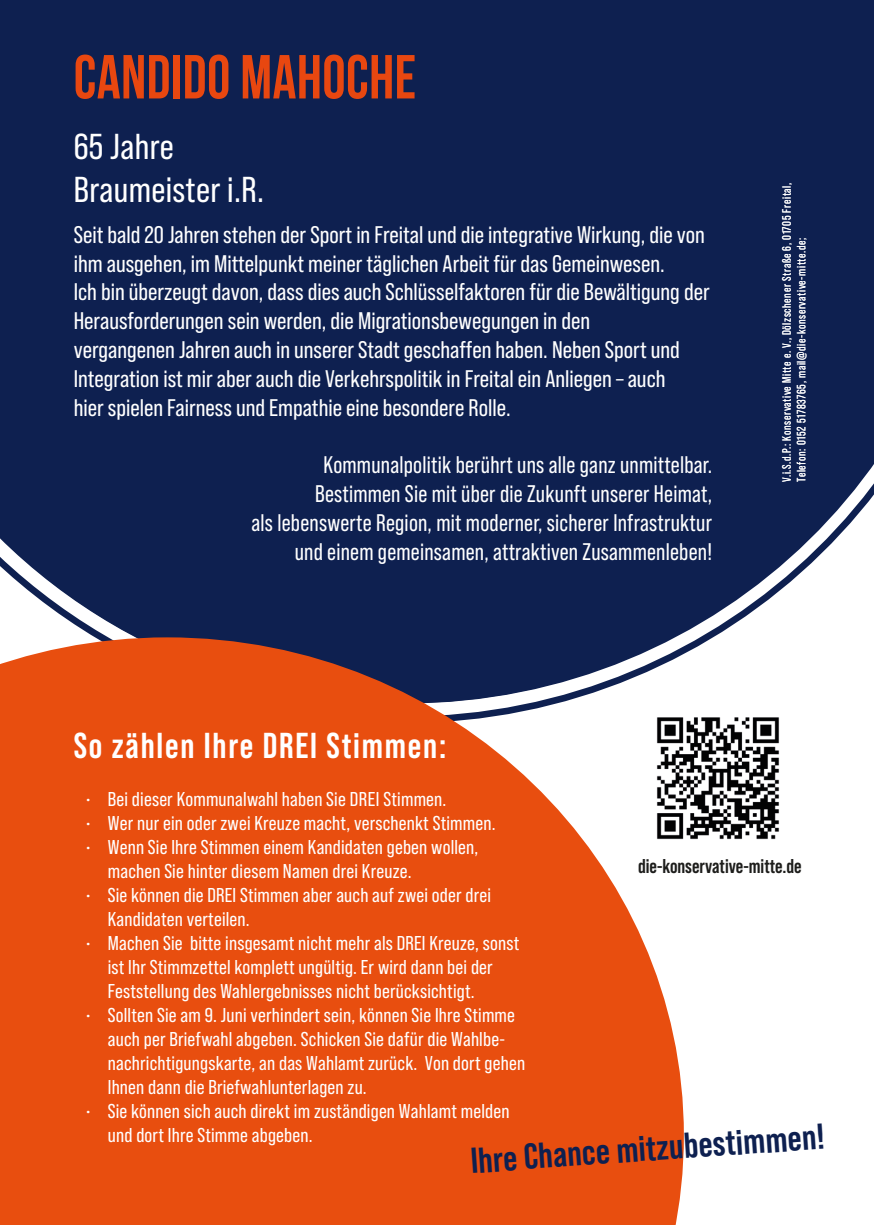
<style>
.page{position:relative;width:874px;height:1225px;background:#fff}
.page>*{position:absolute;margin:0;border:0;box-sizing:border-box;transform-origin:0 0}
.t1{font:700 62px "Bebas Neue";letter-spacing:.01em;color:#e84710;scale:.94 1}
.t2{font:700 36px "Bebas Neue Pro";color:#0e2050}
.t3{font:700 36px "Bebas Neue Pro";letter-spacing:.05em;color:#fff}
.t4{font:36px/43.2px "Bebas Neue Pro";letter-spacing:.01em;color:#fff;scale:1.05 1}
.t5{font:24px/28.8px "Bebas Neue Pro";color:#fff;scale:1.05 1}
.t6{font:24px/28.8px "Bebas Neue Pro";color:#fff;text-align:right}
.t7{font:20px/24px "Bebas Neue Pro";letter-spacing:.01em;color:#fff;scale:1.05 1}
.t8{font:700 20px "Bebas Neue Pro";color:#1d1d1b}
.t9{font:12px/14.4px "Bebas Neue Pro";letter-spacing:.05em;color:#fff}
</style>
<div class="page">
<div style="left:0;top:0;width:873px;height:655px;background:#0e2050"></div>
<svg style="left:0;top:637px;width:683px;height:588px;background:#df5b26"></svg>
<img style="left:652px;top:713px;width:128px;height:130px">
<h1 class="t1" style="left:74px;top:43px;width:365px">CANDIDO MAHOCHE</h1>
<h2 class="t4" style="left:74px;top:124px;width:183px">65 Jahre<br>Braumeister i.R.</h2>
<p class="t5" style="left:74px;top:220px;width:606px">Seit bald 20 Jahren stehen der Sport in Freital und die integrative Wirkung, die von ihm ausgehen, im Mittelpunkt meiner täglichen Arbeit für das Gemeinwesen.<br>Ich bin überzeugt davon, dass dies auch Schlüsselfaktoren für die Bewältigung der Herausforderungen sein werden, die Migrationsbewegungen in den<br>vergangenen Jahren auch in unserer Stadt geschaffen haben. Neben Sport und Integration ist mir aber auch die Verkehrspolitik in Freital ein Anliegen – auch<br>hier spielen Fairness und Empathie eine besondere Rolle.</p>
<p class="t6" style="left:251px;top:450px;width:462px">Kommunalpolitik berührt uns alle ganz unmittelbar.<br>Bestimmen Sie mit über die Zukunft unserer Heimat,<br>als lebenswerte Region, mit moderner, sicherer Infrastruktur und einem gemeinsamen, attraktiven Zusammenleben!</p>
<p class="t9" style="left:779px;top:481px;width:300px;rotate:-90deg">V.i.S.d.P.: Konservative Mitte e. V., Dölzschener Straße 6, 01705 Freital,<br>Telefon: 0152 51783765, mail@die-konservative-mitte.de;</p>
<h2 class="t3" style="left:74px;top:724px;width:374px">So zählen Ihre DREI Stimmen:</h2>
<p class="t7" style="left:85px;top:786px;width:345px">• Bei dieser Kommunalwahl haben Sie DREI Stimmen.</p>
<p class="t7" style="left:85px;top:810px;width:392px">• Wer nur ein oder zwei Kreuze macht, verschenkt Stimmen.</p>
<p class="t7" style="left:108px;top:834px;width:354px;text-indent:-23px">• Wenn Sie Ihre Stimmen einem Kandidaten geben wollen, machen Sie hinter diesem Namen drei Kreuze.</p>
<p class="t7" style="left:108px;top:882px;width:366px;text-indent:-23px">• Sie können die DREI Stimmen aber auch auf zwei oder drei<br>Kandidaten verteilen.</p>
<p class="t7" style="left:108px;top:930px;width:393px;text-indent:-23px">• Machen Sie bitte insgesamt nicht mehr als DREI Kreuze, sonst ist Ihr Stimmzettel komplett ungültig. Er wird dann bei der<br>Feststellung des Wahlergebnisses nicht berücksichtigt.</p>
<p class="t7" style="left:108px;top:1002px;width:399px;text-indent:-23px">• Sollten Sie am 9. Juni verhindert sein, können Sie Ihre Stimme auch per Briefwahl abgeben. Schicken Sie dafür die Wahlbe&shy;nachrichtigungskarte, an das Wahlamt zurück. Von dort gehen Ihnen dann die Briefwahlunterlagen zu.</p>
<p class="t7" style="left:108px;top:1098px;width:384px;text-indent:-23px">• Sie können sich auch direkt im zuständigen Wahlamt melden und dort Ihre Stimme abgeben.</p>
<p class="t8" style="left:637px;top:854px;width:165px">die-konservative-mitte.de</p>
<h2 class="t2" style="left:469px;top:1140px;width:356px;rotate:-4deg">Ihre Chance mitzubestimmen!</h2>
</div>
